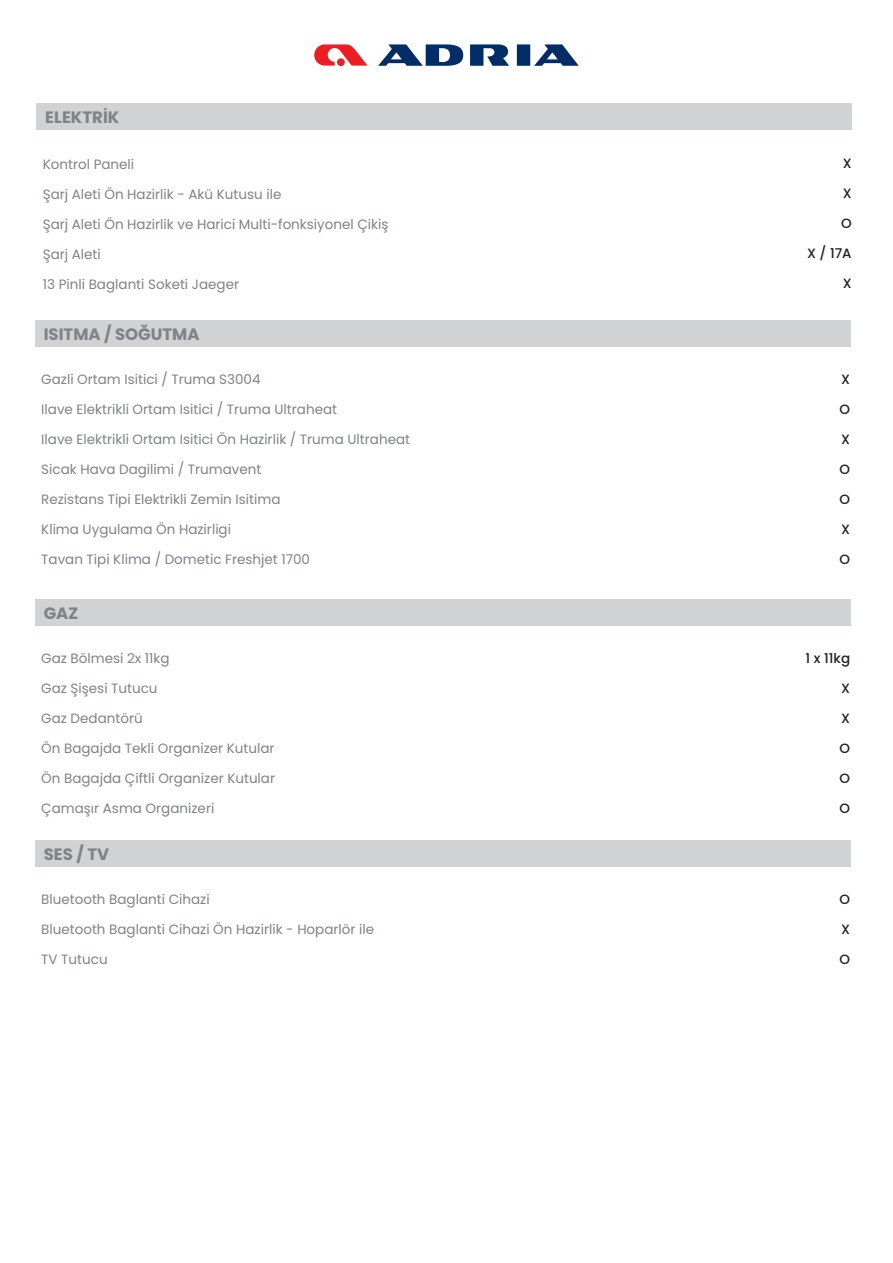
<style>
.page{position:relative;width:893px;height:1263px;background:#fff}
.page>*{position:absolute;margin:0;border:0;box-sizing:border-box;transform-origin:0 0}
.t1{font:700 16.5px "Poppins";color:#808285}
.t2{font:13.5px "Poppins";color:#808285}
.t3{font:500 13.5px "Poppins";color:#231f20}
</style>
<div class="page">
<svg style="left:314px;top:44px;width:53px;height:22px"></svg>
<svg style="left:378px;top:44px;width:201px;height:22px"></svg>
<div style="left:35px;top:320px;width:815px;height:27px;background:#d1d2d4"></div>
<div style="left:35px;top:599px;width:815px;height:27px;background:#d1d2d4"></div>
<div style="left:35px;top:840px;width:815px;height:27px;background:#d1d2d4"></div>
<div style="left:37px;top:103px;width:815px;height:27px;background:#d1d2d4"></div>
<p class="t1" style="left:45px;top:108px;width:76px">ELEKTRİK</p>
<p class="t2" style="left:43px;top:156px;width:93px">Kontrol Paneli</p>
<p class="t2" style="left:43px;top:186px;width:240px">Şarj Aleti Ön Hazirlik - Akü Kutusu ile</p>
<p class="t2" style="left:43px;top:216px;width:347px">Şarj Aleti Ön Hazirlik ve Harici Multi-fonksiyonel Çikiş</p>
<p class="t2" style="left:43px;top:246px;width:60px">Şarj Aleti</p>
<p class="t2" style="left:43px;top:276px;width:198px">13 Pinli Baglanti Soketi Jaeger</p>
<p class="t1" style="left:44px;top:325px;width:157px">ISITMA / SOĞUTMA</p>
<p class="t2" style="left:41px;top:371px;width:221px">Gazli Ortam Isitici / Truma S3004</p>
<p class="t2" style="left:41px;top:401px;width:297px">Ilave Elektrikli Ortam Isitici / Truma Ultraheat</p>
<p class="t2" style="left:41px;top:431px;width:370px">Ilave Elektrikli Ortam Isitici Ön Hazirlik / Truma Ultraheat</p>
<p class="t2" style="left:41px;top:461px;width:222px">Sicak Hava Dagilimi / Trumavent</p>
<p class="t2" style="left:41px;top:491px;width:241px">Rezistans Tipi Elektrikli Zemin Isitima</p>
<p class="t2" style="left:41px;top:521px;width:191px">Klima Uygulama Ön Hazirligi</p>
<p class="t2" style="left:41px;top:551px;width:270px">Tavan Tipi Klima / Dometic Freshjet 1700</p>
<p class="t1" style="left:44px;top:604px;width:36px">GAZ</p>
<p class="t2" style="left:41px;top:650px;width:130px">Gaz Bölmesi 2x 11kg</p>
<p class="t2" style="left:41px;top:680px;width:118px">Gaz Şişesi Tutucu</p>
<p class="t2" style="left:41px;top:710px;width:103px">Gaz Dedantörü</p>
<p class="t2" style="left:41px;top:740px;width:235px">Ön Bagajda Tekli Organizer Kutular</p>
<p class="t2" style="left:41px;top:770px;width:235px">Ön Bagajda Çiftli Organizer Kutular</p>
<p class="t2" style="left:41px;top:800px;width:175px">Çamaşır Asma Organizeri</p>
<p class="t1" style="left:44px;top:845px;width:67px">SES / TV</p>
<p class="t2" style="left:41px;top:891px;width:170px">Bluetooth Baglanti Cihazi</p>
<p class="t2" style="left:41px;top:921px;width:334px">Bluetooth Baglanti Cihazi Ön Hazirlik - Hoparlör ile</p>
<p class="t2" style="left:41px;top:951px;width:68px">TV Tutucu</p>
<p class="t3" style="left:843px;top:155px;width:10px">X</p>
<p class="t3" style="left:843px;top:185px;width:10px">X</p>
<p class="t3" style="left:841px;top:215px;width:12px">O</p>
<p class="t3" style="left:807px;top:245px;width:46px">X / 17A</p>
<p class="t3" style="left:843px;top:275px;width:10px">X</p>
<p class="t3" style="left:841px;top:371px;width:10px">X</p>
<p class="t3" style="left:840px;top:401px;width:12px">O</p>
<p class="t3" style="left:841px;top:431px;width:10px">X</p>
<p class="t3" style="left:840px;top:461px;width:12px">O</p>
<p class="t3" style="left:840px;top:491px;width:12px">O</p>
<p class="t3" style="left:841px;top:521px;width:10px">X</p>
<p class="t3" style="left:840px;top:551px;width:12px">O</p>
<p class="t3" style="left:806px;top:650px;width:46px">1 x 11kg</p>
<p class="t3" style="left:841px;top:680px;width:10px">X</p>
<p class="t3" style="left:841px;top:710px;width:10px">X</p>
<p class="t3" style="left:840px;top:740px;width:12px">O</p>
<p class="t3" style="left:840px;top:770px;width:12px">O</p>
<p class="t3" style="left:840px;top:800px;width:12px">O</p>
<p class="t3" style="left:840px;top:891px;width:12px">O</p>
<p class="t3" style="left:841px;top:921px;width:10px">X</p>
<p class="t3" style="left:840px;top:951px;width:12px">O</p>
</div>
